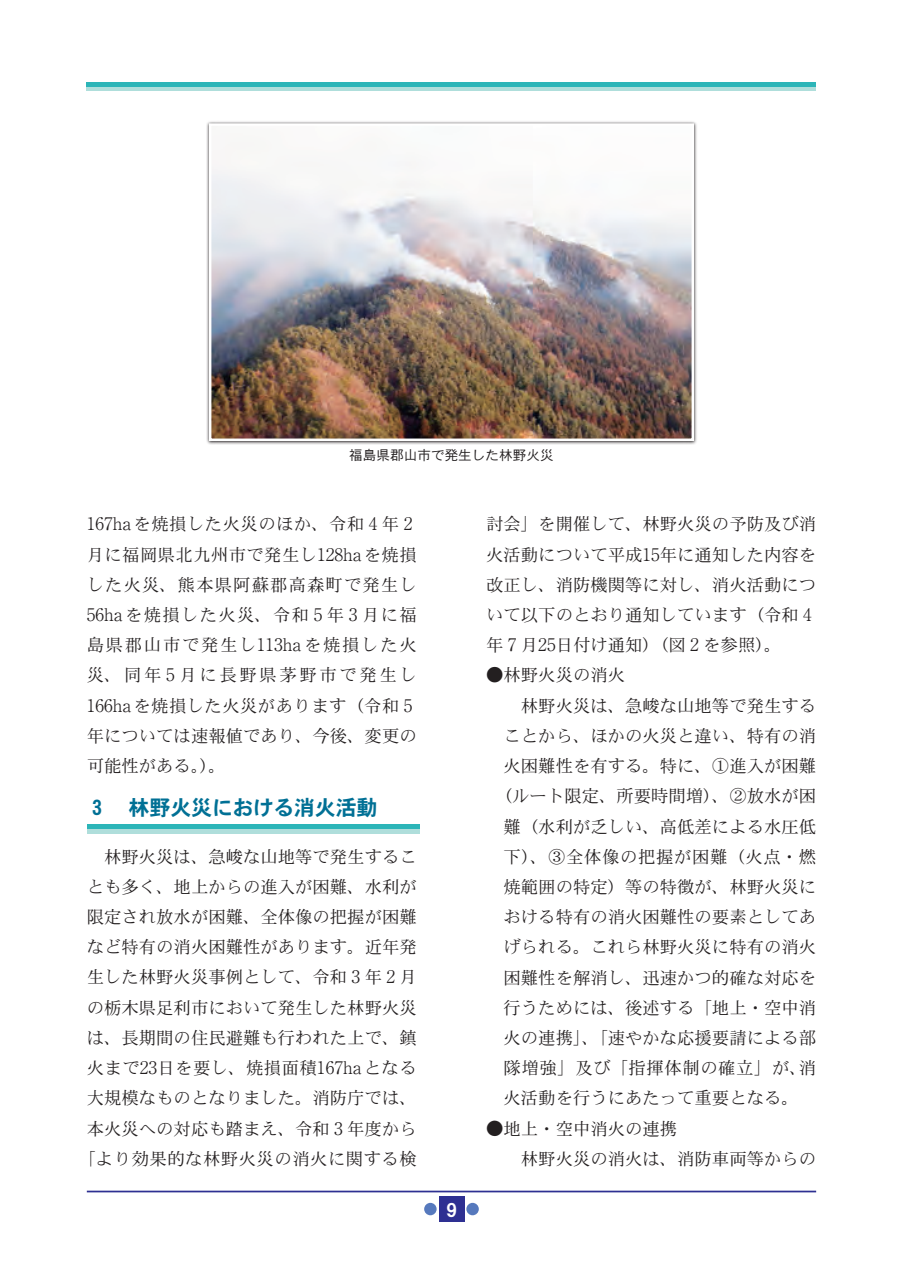
<style>
.page{position:relative;width:903px;height:1275px;background:#fff}
.page>*{position:absolute;margin:0;border:0;box-sizing:border-box;transform-origin:0 0}
.t1{font:21px "DFHS Gothic Std W7";letter-spacing:-.015em;color:#007095}
.t2{font:21px "DFHS Gothic Std W7";color:#fff}
.t3{font:17.32px/30.3px "DFHS Mincho Std W3";color:#231f20}
.t4{font:17.32px/30.3px "DFHS Mincho Std W3";letter-spacing:.025em;color:#231f20}
.t5{font:17.32px "DFHS Mincho Std W3";letter-spacing:.035em;color:#231f20}
.t6{font:13.65px "DFHS Gothic Std W3";color:#231f20}
.s1{font-family:"Ryumin Pr 6";font-weight:300}
.s2{font-family:"BIZ UDP Gothic"}
</style>
<div class="page">
<hr style="left:87px;top:829px;width:332px;height:4px;background:#afdedb">
<div style="left:87px;top:824px;width:332px;height:5px;background:#2cb5b8"></div>
<hr style="left:87px;top:87px;width:729px;height:4px;background:#afdedb">
<div style="left:87px;top:82px;width:729px;height:5px;background:#2cb5b8"></div>
<svg style="left:206px;top:121px;width:491px;height:323px"></svg>
<img style="left:212px;top:126px;width:479px;height:312px">
<div style="left:209px;top:123px;width:485px;height:318px;border:2px solid #fff"></div>
<hr style="left:87px;top:1191px;width:729px;height:1px;background:#2e3092">
<div style="left:439px;top:1196px;width:25px;height:25px;background:#2e3092"></div>
<div style="left:466px;top:1203px;width:13px;height:12px;background:#5679bd;border-radius:50%"></div>
<div style="left:424px;top:1203px;width:13px;height:12px;background:#5679bd;border-radius:50%"></div>
<p class="t6" style="left:349px;top:448px;width:206px">福島県郡山市で発生した林野火災</p>
<p class="t4" style="left:87px;top:509px;width:331px"><span class="s1">167ha</span>を焼損した火災のほか、令和 <span class="s1">4</span> 年 <span class="s1">2</span>月に福岡県北九州市で発生し<span class="s1">128ha</span>を焼損した火災、熊本県阿蘇郡高森町で発生し<br><span class="s1">56ha</span>を焼損した火災、令和 <span class="s1">5</span> 年 <span class="s1">3</span> 月に福島県郡山市で発生し<span class="s1">113ha</span>を焼損した火災、同年 <span class="s1">5</span> 月に長野県茅野市で発生し<br><span class="s1">166ha</span>を焼損した火災があります（令和 <span class="s1">5</span>年については速報値であり、今後、変更の可能性がある。）。</p>
<p class="t1" style="left:92px;top:796px;width:287px">3 　林野火災における消火活動</p>
<p class="t3" style="left:78px;top:841px;width:340px;text-align:center">　林野火災は、急峻な山地等で発生することも多く、地上からの進入が困難、水利が限定され放水が困難、全体像の把握が困難など特有の消火困難性があります。近年発生した林野火災事例として、令和 <span class="s1">3</span> 年 <span class="s1">2</span> 月の栃木県足利市において発生した林野火災は、長期間の住民避難も行われた上で、鎮火まで<span class="s1">23</span>日を要し、焼損面積<span class="s1">167ha</span>となる大規模なものとなりました。消防庁では、本火災への対応も踏まえ、令和 <span class="s1">3</span> 年度から「より効果的な林野火災の消火に関する検</p>
<p class="t2" style="left:446px;top:1198px;width:12px">9</p>
<p class="t3" style="left:486px;top:509px;width:331px">討会」を開催して、林野火災の予防及び消火活動について平成<span class="s1">15</span>年に通知した内容を改正し、消防機関等に対し、消火活動について以下のとおり通知しています（令和 <span class="s1">4</span>年 <span class="s1">7</span> 月<span class="s1">25</span>日付け通知）（図 <span class="s1">2</span> を参照）。</p>
<p class="t3" style="left:486px;top:660px;width:140px">●林野火災の消火</p>
<p class="t3" style="left:504px;top:690px;width:314px">　林野火災は、急峻な山地等で発生する</p>
<p class="t3" style="left:504px;top:720px;width:314px">ことから、ほかの火災と違い、特有の消</p>
<p class="t3" style="left:504px;top:750px;width:314px">火困難性を有する。特に、①進入が困難</p>
<p class="t3" style="left:495px;top:781px;width:323px">（ルート限定、所要時間増）、②放水が困</p>
<p class="t3" style="left:504px;top:811px;width:314px">難（水利が乏しい、高低差による水圧低</p>
<p class="t5" style="left:504px;top:847px;width:314px">下）、③全体像の把握が困難（火点・燃</p>
<p class="t3" style="left:504px;top:871px;width:314px">焼範囲の特定）等の特徴が、林野火災に</p>
<p class="t3" style="left:504px;top:901px;width:314px">おける特有の消火困難性の要素としてあ</p>
<p class="t3" style="left:504px;top:932px;width:314px">げられる。これら林野火災に特有の消火</p>
<p class="t3" style="left:504px;top:962px;width:314px">困難性を解消し、迅速かつ的確な対応を</p>
<p class="t3" style="left:504px;top:992px;width:314px">行うためには、後述する「地上・空中消</p>
<p class="t3" style="left:504px;top:1022px;width:314px">火の連携」、「速やかな応援要請による部</p>
<p class="t5" style="left:504px;top:1059px;width:314px">隊増強」及び「指揮体制の確立」が、消</p>
<p class="t3" style="left:504px;top:1083px;width:297px">火活動を行うにあたって重要となる。</p>
<p class="t3" style="left:504px;top:1113px;width:314px;text-indent:-17px"><span class="s2">●</span>地上・空中消火の連携<br>　林野火災の消火は、消防車両等からの</p>
</div>
